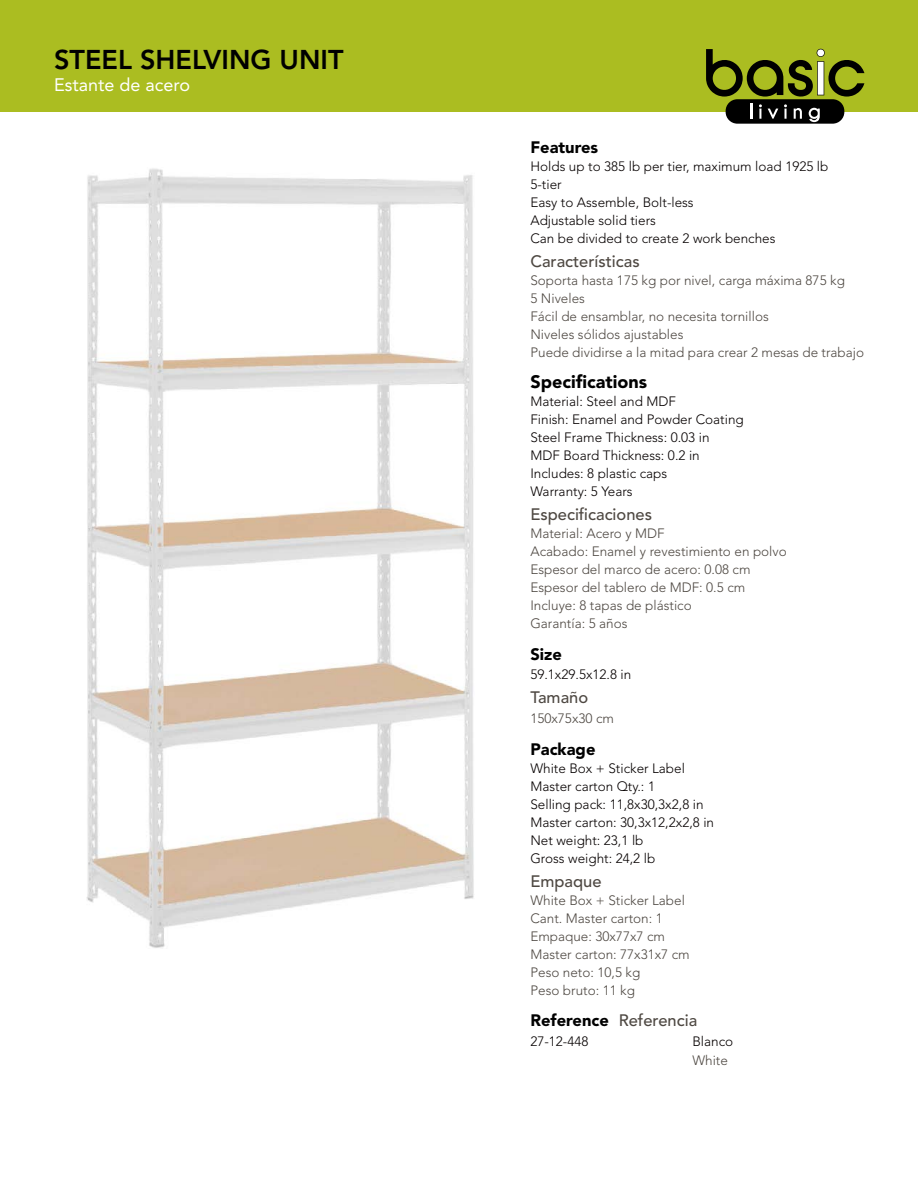
<style>
.page{position:relative;width:918px;height:1188px;background:#fff}
.page>*{position:absolute;margin:0;border:0;box-sizing:border-box;transform-origin:0 0}
.t1{font:800 27px "Avenir LT Std";color:#000}
.t2{font:18px "Avenir LT Std";color:#fff}
.t3{font:900 18px "Avenir LT Std";color:#000}
.t4{font:500 16.5px "Avenir LT Std";color:#4e4842}
.t5{font:900 16.5px "Avenir LT Std";color:#000}
.t6{font:300 13.5px/18px "Avenir LT Std";color:#4e4842}
.t7{font:300 13.5px/18px "Avenir LT Std";color:#060000}
.s1{font-weight:900;color:#000}
</style>
<div class="page">
<div style="left:0;top:0;width:918px;height:111px;background:#abbd21"></div>
<svg style="left:706px;top:49px;width:158px;height:48px"></svg>
<div style="left:726px;top:99px;width:118px;height:25px;background:#000;border-radius:12px"></div>
<svg style="left:750px;top:103px;width:2px;height:16px"></svg>
<svg style="left:759px;top:104px;width:3px;height:15px"></svg>
<svg style="left:768px;top:109px;width:10px;height:10px"></svg>
<svg style="left:784px;top:104px;width:3px;height:15px"></svg>
<svg style="left:794px;top:108px;width:8px;height:11px"></svg>
<svg style="left:809px;top:108px;width:11px;height:14px"></svg>
<img style="left:86px;top:168px;width:388px;height:780px">
<h1 class="t1" style="left:54px;top:44px;width:291px">STEEL SHELVING UNIT</h1>
<h2 class="t2" style="left:54px;top:74px;width:138px">Estante de acero</h2>
<p class="t5" style="left:530px;top:137px;width:69px">Features</p>
<p class="t7" style="left:530px;top:157px;width:300px">Holds up to 385 lb per tier, maximum load 1925 lb<br>5-tier<br>Easy to Assemble, Bolt-less<br>Adjustable solid tiers<br>Can be divided to create 2 work benches</p>
<p class="t4" style="left:530px;top:252px;width:111px">Características</p>
<p class="t6" style="left:530px;top:271px;width:335px">Soporta hasta 175 kg por nivel, carga máxima 875 kg<br>5 Niveles<br>Fácil de ensamblar, no necesita tornillos<br>Niveles sólidos ajustables<br>Puede dividirse a la mitad para crear 2 mesas de trabajo</p>
<h2 class="t3" style="left:530px;top:371px;width:118px">Specifications</h2>
<p class="t7" style="left:530px;top:393px;width:215px">Material: Steel and MDF<br>Finish: Enamel and Powder Coating<br>Steel Frame Thickness: 0.03 in<br>MDF Board Thickness: 0.2 in<br>Includes: 8 plastic caps<br>Warranty: 5 Years</p>
<p class="t4" style="left:530px;top:505px;width:123px">Especificaciones</p>
<p class="t6" style="left:530px;top:525px;width:258px">Material: Acero y MDF<br>Acabado: Enamel y revestimiento en polvo<br>Espesor del marco de acero: 0.08 cm<br>Espesor del tablero de MDF: 0.5 cm<br>Incluye: 8 tapas de plástico<br>Garantía: 5 años</p>
<p class="t5" style="left:530px;top:644px;width:33px">Size</p>
<p class="t7" style="left:530px;top:666px;width:102px">59.1x29.5x12.8 in</p>
<p class="t4" style="left:530px;top:688px;width:59px">Tamaño</p>
<p class="t6" style="left:530px;top:710px;width:85px">150x75x30 cm</p>
<p class="t5" style="left:530px;top:739px;width:67px">Package</p>
<p class="t7" style="left:530px;top:759px;width:185px">White Box + Sticker Label<br>Master carton Qty.: 1<br>Selling pack: 11,8x30,3x2,8 in<br>Master carton: 30,3x12,2x2,8 in<br>Net weight: 23,1 lb<br>Gross weight: 24,2 lb</p>
<p class="t4" style="left:530px;top:871px;width:73px">Empaque</p>
<p class="t6" style="left:530px;top:891px;width:161px">White Box + Sticker Label<br>Cant. Master carton: 1<br>Empaque: 30x77x7 cm<br>Master carton: 77x31x7 cm<br>Peso neto: 10,5 kg<br>Peso bruto: 11 kg</p>
<p class="t4" style="left:530px;top:1011px;width:168px"><span class="s1">Reference</span> Referencia</p>
<p class="t7" style="left:530px;top:1032px;width:60px">27-12-448</p>
<p class="t7" style="left:692px;top:1032px;width:42px">Blanco</p>
<p class="t6" style="left:692px;top:1052px;width:37px">White</p>
</div>
